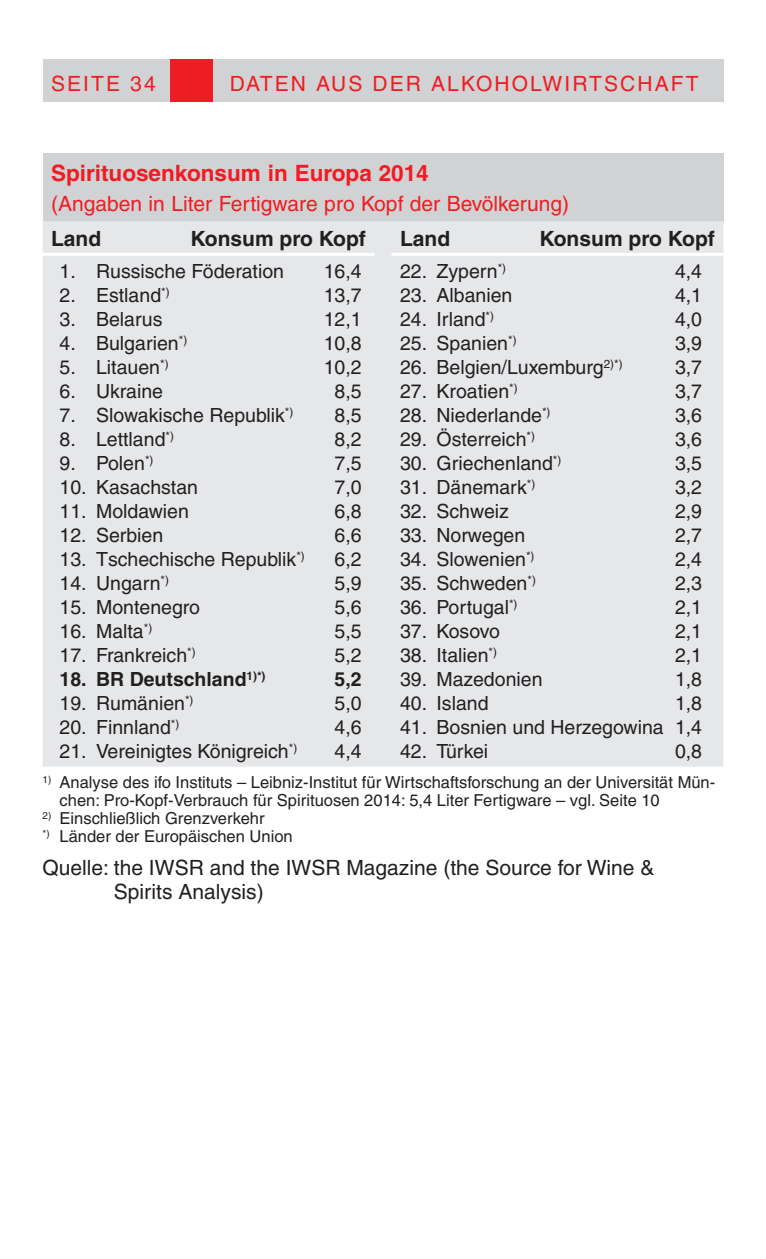
<style>
.page{position:relative;width:766px;height:1259px;background:#fff}
.page>*{position:absolute;margin:0;border:0;box-sizing:border-box;transform-origin:0 0}
.t1{font:700 22.5px "Helvetica LT";color:#ee1d23}
.t2{font:21px/24px "Helvetica LT";color:#231f20}
.t3{font:21px "Helvetica LT";color:#ee1d23}
.t4{font:700 21px "Helvetica LT";color:#231f20}
.t5{font:21px "Helvetica LT";letter-spacing:.1em;color:#ee1d23}
.t6{font:19.5px "Helvetica LT";color:#231f20}
.t7{font:700 19.5px "Helvetica LT";color:#231f20}
.t8{font:16.5px/18px "Helvetica LT";color:#231f20}
</style>
<div class="page">
<div style="left:43px;top:60px;width:680px;height:42px;background:#d1d2d4"></div>
<div style="left:170px;top:60px;width:43px;height:42px;background:#ee1d23"></div>
<div style="left:43px;top:153px;width:680px;height:68px;background:#d1d2d4"></div>
<div style="left:43px;top:221px;width:680px;height:545px;background:#e6e7e9"></div>
<hr style="left:43px;top:253px;width:331px;height:3px;background:#fff">
<hr style="left:391px;top:253px;width:332px;height:3px;background:#fff">
<p class="t3" style="left:51px;top:71px;width:106px">SEITE 34</p>
<p class="t5" style="left:230px;top:71px;width:470px">DATEN AUS DER ALKOHOLWIRTSCHAFT</p>
<p class="t1" style="left:51px;top:159px;width:379px">Spirituosenkonsum in Europa 2014</p>
<p class="t3" style="left:51px;top:191px;width:519px">(Angaben in Liter Fertigware pro Kopf der Bevölkerung)</p>
<p class="t4" style="left:51px;top:226px;width:52px">Land</p>
<p class="t4" style="left:190px;top:226px;width:177px">Konsum pro Kopf</p>
<p class="t4" style="left:400px;top:226px;width:52px">Land</p>
<p class="t4" style="left:539px;top:226px;width:177px">Konsum pro Kopf</p>
<p class="t6" style="left:60px;top:260px;width:226px">1. Russische Föderation</p>
<p class="t6" style="left:323px;top:260px;width:39px">16,4</p>
<p class="t6" style="left:60px;top:284px;width:111px">2. Estland<sup>*)</sup></p>
<p class="t6" style="left:323px;top:284px;width:39px">13,7</p>
<p class="t6" style="left:60px;top:308px;width:104px">3. Belarus</p>
<p class="t6" style="left:323px;top:308px;width:39px">12,1</p>
<p class="t6" style="left:60px;top:332px;width:129px">4. Bulgarien<sup>*)</sup></p>
<p class="t6" style="left:323px;top:332px;width:39px">10,8</p>
<p class="t6" style="left:60px;top:356px;width:110px">5. Litauen<sup>*)</sup></p>
<p class="t6" style="left:323px;top:356px;width:39px">10,2</p>
<p class="t6" style="left:60px;top:380px;width:105px">6. Ukraine</p>
<p class="t6" style="left:334px;top:380px;width:29px">8,5</p>
<p class="t6" style="left:60px;top:404px;width:235px">7. Slowakische Republik<sup>*)</sup></p>
<p class="t6" style="left:334px;top:404px;width:29px">8,5</p>
<p class="t6" style="left:60px;top:428px;width:116px">8. Lettland<sup>*)</sup></p>
<p class="t6" style="left:334px;top:428px;width:29px">8,2</p>
<p class="t6" style="left:60px;top:452px;width:95px">9. Polen<sup>*)</sup></p>
<p class="t6" style="left:334px;top:452px;width:29px">7,5</p>
<p class="t6" style="left:60px;top:476px;width:140px">10. Kasachstan</p>
<p class="t6" style="left:334px;top:476px;width:29px">7,0</p>
<p class="t6" style="left:60px;top:500px;width:131px">11. Moldawien</p>
<p class="t6" style="left:334px;top:500px;width:29px">6,8</p>
<p class="t6" style="left:60px;top:524px;width:105px">12. Serbien</p>
<p class="t6" style="left:334px;top:524px;width:29px">6,6</p>
<p class="t6" style="left:60px;top:548px;width:247px">13. Tschechische Republik<sup>*)</sup></p>
<p class="t6" style="left:334px;top:548px;width:29px">6,2</p>
<p class="t6" style="left:60px;top:572px;width:111px">14. Ungarn<sup>*)</sup></p>
<p class="t6" style="left:334px;top:572px;width:29px">5,9</p>
<p class="t6" style="left:60px;top:596px;width:142px">15. Montenegro</p>
<p class="t6" style="left:334px;top:596px;width:29px">5,6</p>
<p class="t6" style="left:60px;top:620px;width:94px">16. Malta<sup>*)</sup></p>
<p class="t6" style="left:334px;top:620px;width:29px">5,5</p>
<p class="t6" style="left:60px;top:644px;width:137px">17. Frankreich<sup>*)</sup></p>
<p class="t6" style="left:334px;top:644px;width:29px">5,2</p>
<p class="t7" style="left:60px;top:667px;width:207px">18. BR Deutschland<sup>1)*)</sup></p>
<p class="t7" style="left:334px;top:667px;width:29px">5,2</p>
<p class="t6" style="left:60px;top:692px;width:135px">19. Rumänien<sup>*)</sup></p>
<p class="t6" style="left:334px;top:692px;width:29px">5,0</p>
<p class="t6" style="left:60px;top:716px;width:121px">20. Finnland<sup>*)</sup></p>
<p class="t6" style="left:334px;top:716px;width:29px">4,6</p>
<p class="t6" style="left:60px;top:740px;width:239px">21. Vereinigtes Königreich<sup>*)</sup></p>
<p class="t6" style="left:334px;top:740px;width:29px">4,4</p>
<p class="t6" style="left:400px;top:260px;width:108px">22. Zypern<sup>*)</sup></p>
<p class="t6" style="left:674px;top:260px;width:29px">4,4</p>
<p class="t6" style="left:400px;top:284px;width:114px">23. Albanien</p>
<p class="t6" style="left:674px;top:284px;width:29px">4,1</p>
<p class="t6" style="left:400px;top:308px;width:96px">24. Irland<sup>*)</sup></p>
<p class="t6" style="left:674px;top:308px;width:29px">4,0</p>
<p class="t6" style="left:400px;top:332px;width:118px">25. Spanien<sup>*)</sup></p>
<p class="t6" style="left:674px;top:332px;width:29px">3,9</p>
<p class="t6" style="left:400px;top:356px;width:224px">26. Belgien/Luxemburg<sup>2)*)</sup></p>
<p class="t6" style="left:674px;top:356px;width:29px">3,7</p>
<p class="t6" style="left:400px;top:380px;width:119px">27. Kroatien<sup>*)</sup></p>
<p class="t6" style="left:674px;top:380px;width:29px">3,7</p>
<p class="t6" style="left:400px;top:404px;width:152px">28. Niederlande<sup>*)</sup></p>
<p class="t6" style="left:674px;top:404px;width:29px">3,6</p>
<p class="t6" style="left:400px;top:428px;width:136px">29. Österreich<sup>*)</sup></p>
<p class="t6" style="left:674px;top:428px;width:29px">3,6</p>
<p class="t6" style="left:400px;top:452px;width:163px">30. Griechenland<sup>*)</sup></p>
<p class="t6" style="left:674px;top:452px;width:29px">3,5</p>
<p class="t6" style="left:400px;top:476px;width:137px">31. Dänemark<sup>*)</sup></p>
<p class="t6" style="left:674px;top:476px;width:29px">3,2</p>
<p class="t6" style="left:400px;top:500px;width:110px">32. Schweiz</p>
<p class="t6" style="left:674px;top:500px;width:29px">2,9</p>
<p class="t6" style="left:400px;top:524px;width:127px">33. Norwegen</p>
<p class="t6" style="left:674px;top:524px;width:29px">2,7</p>
<p class="t6" style="left:400px;top:548px;width:136px">34. Slowenien<sup>*)</sup></p>
<p class="t6" style="left:674px;top:548px;width:29px">2,4</p>
<p class="t6" style="left:400px;top:572px;width:137px">35. Schweden<sup>*)</sup></p>
<p class="t6" style="left:674px;top:572px;width:29px">2,3</p>
<p class="t6" style="left:400px;top:596px;width:119px">36. Portugal<sup>*)</sup></p>
<p class="t6" style="left:674px;top:596px;width:29px">2,1</p>
<p class="t6" style="left:400px;top:620px;width:101px">37. Kosovo</p>
<p class="t6" style="left:674px;top:620px;width:29px">2,1</p>
<p class="t6" style="left:400px;top:644px;width:98px">38. Italien<sup>*)</sup></p>
<p class="t6" style="left:674px;top:644px;width:29px">2,1</p>
<p class="t6" style="left:400px;top:668px;width:144px">39. Mazedonien</p>
<p class="t6" style="left:674px;top:668px;width:29px">1,8</p>
<p class="t6" style="left:400px;top:692px;width:90px">40. Island</p>
<p class="t6" style="left:674px;top:692px;width:29px">1,8</p>
<p class="t6" style="left:400px;top:716px;width:303px">41. Bosnien und Herzegowina 1,4</p>
<p class="t6" style="left:400px;top:740px;width:90px">42. Türkei</p>
<p class="t6" style="left:674px;top:740px;width:29px">0,8</p>
<p class="t8" style="left:60px;top:773px;width:657px;text-indent:-17px"><sup>1)</sup> Analyse des ifo Instituts – Leibniz-Institut für Wirtschaftsforschung an der Universität Mün&shy;chen: Pro-Kopf-Verbrauch für Spirituosen 2014: 5,4 Liter Fertigware – vgl. Seite 10</p>
<p class="t8" style="left:43px;top:809px;width:251px"><sup>2)</sup> Einschließlich Grenzverkehr<br><sup>*)</sup> Länder der Europäischen Union</p>
<p class="t2" style="left:114px;top:855px;width:542px;text-indent:-71px">Quelle: the IWSR and the IWSR Magazine (the Source for Wine &amp;<br>Spirits Analysis)</p>
</div>
